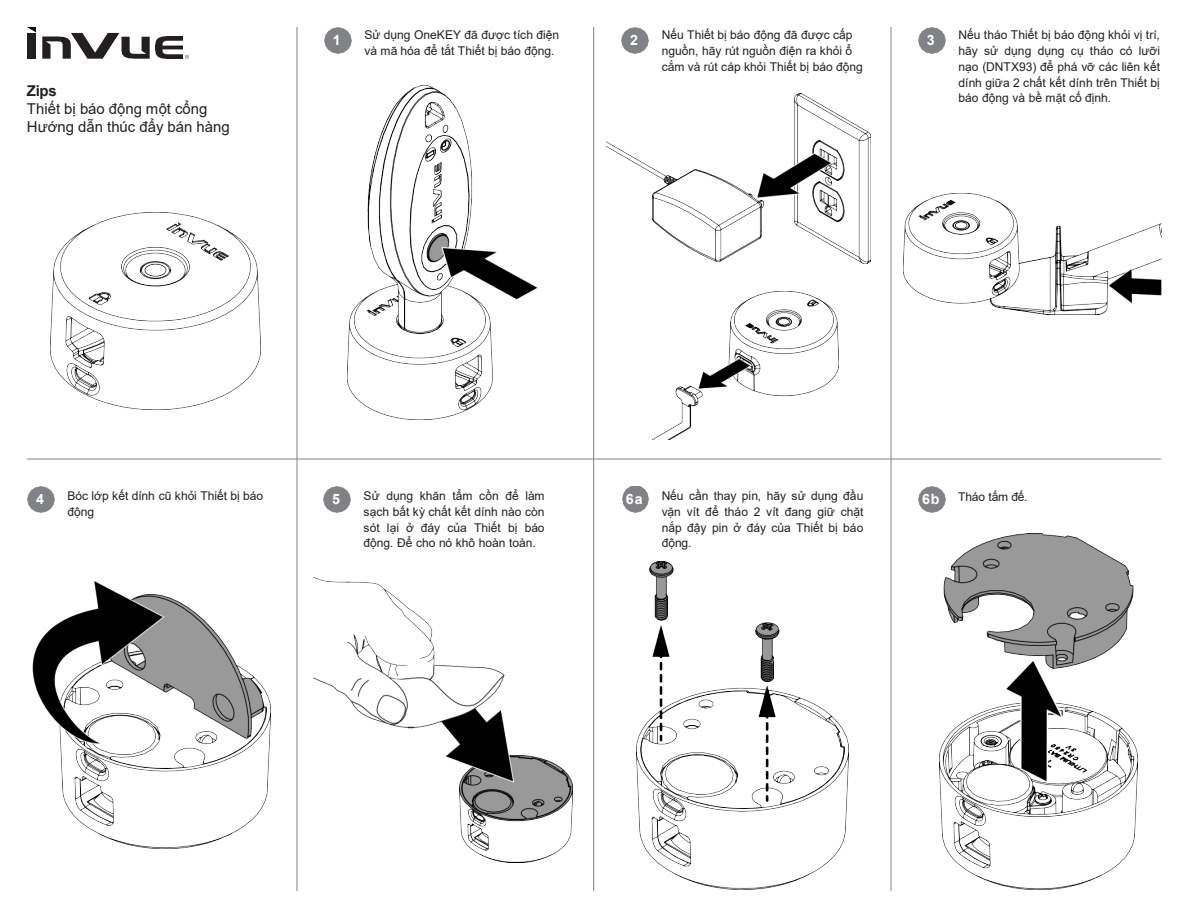
<style>
.page{position:relative;width:1188px;height:918px;background:#fff}
.page>*{position:absolute;margin:0;border:0;box-sizing:border-box;transform-origin:0 0}
.t1{font:15px "Arial";color:#231f20}
.t2{font:700 15px "Arial";color:#231f20}
.t3{font:700 14.25px "Arial";color:#fff}
.t4{font:12px/15.8px "Arial";letter-spacing:-.005em;color:#231f20}
</style>
<div class="page">
<hr style="left:27px;top:459px;width:1134px;height:1px;background:#808285">
<hr style="left:297px;top:27px;width:1px;height:864px;background:#808285">
<hr style="left:593px;top:27px;width:1px;height:864px;background:#808285">
<hr style="left:891px;top:27px;width:1px;height:864px;background:#808285">
<div style="left:28px;top:33px;width:8px;height:26px;background:#231f20"></div>
<img style="left:156px;top:37px;width:27px;height:22px">
<svg style="left:42px;top:33px;width:108px;height:26px"></svg>
<svg style="left:27px;top:27px;width:9px;height:5px"></svg>
<svg style="left:185px;top:55px;width:4px;height:4px"></svg>
<img style="left:51px;top:212px;width:209px;height:198px">
<img style="left:324px;top:27px;width:27px;height:27px">
<img style="left:347px;top:85px;width:191px;height:334px">
<img style="left:622px;top:27px;width:27px;height:27px">
<img style="left:606px;top:93px;width:264px;height:171px">
<img style="left:919px;top:27px;width:26px;height:27px">
<img style="left:904px;top:194px;width:257px;height:120px">
<img style="left:653px;top:292px;width:185px;height:147px">
<img style="left:28px;top:486px;width:27px;height:27px">
<img style="left:32px;top:581px;width:239px;height:268px">
<img style="left:324px;top:486px;width:27px;height:27px">
<img style="left:313px;top:578px;width:260px;height:285px">
<img style="left:622px;top:486px;width:27px;height:27px">
<img style="left:636px;top:562px;width:213px;height:328px">
<img style="left:919px;top:486px;width:26px;height:27px">
<img style="left:940px;top:534px;width:198px;height:356px">
<p class="t2" style="left:27px;top:80px;width:31px">Zips</p>
<p class="t1" style="left:27px;top:98px;width:182px">Thiết bị báo động một cổng</p>
<p class="t1" style="left:27px;top:116px;width:204px">Hướng dẫn thúc đẩy bán hàng</p>
<p class="t3" style="left:333px;top:30px;width:9px">1</p>
<p class="t4" style="left:662px;top:27px;width:203px">Nếu Thiết bị báo động đã được cấp nguồn, hãy rút nguồn điện ra khỏi ổ cắm và rút cáp khỏi Thiết bị báo động</p>
<p class="t3" style="left:630px;top:30px;width:9px">2</p>
<p class="t4" style="left:959px;top:27px;width:203px;text-align:justify">Nếu tháo Thiết bị báo động khỏi vị trí, hãy sử dụng dụng cụ tháo có lưỡi nạo (DNTX93) để phá vỡ các liên kết dính giữa 2 chất kết dính trên Thiết bị báo động và bề mặt cố định.</p>
<p class="t4" style="left:364px;top:27px;width:196px">Sử dụng OneKEY đã được tích điện và mã hóa để tắt Thiết bị báo động.</p>
<p class="t3" style="left:927px;top:30px;width:9px">3</p>
<p class="t3" style="left:36px;top:489px;width:9px">4</p>
<p class="t4" style="left:364px;top:488px;width:183px;text-align:justify">Sử dụng khăn tẩm cồn để làm sạch bất kỳ chất kết dính nào còn sót lại ở đáy của Thiết bị báo động. Để cho nó khô hoàn toàn.</p>
<p class="t4" style="left:67px;top:488px;width:197px">Bóc lớp kết dính cũ khỏi Thiết bị báo động</p>
<p class="t3" style="left:332px;top:489px;width:9px">5</p>
<p class="t4" style="left:662px;top:488px;width:203px;text-align:justify">Nếu cần thay pin, hãy sử dụng đầu vặn vít để tháo 2 vít đang giữ chặt nắp đậy pin ở đáy của Thiết bị báo động.</p>
<p class="t3" style="left:626px;top:489px;width:18px">6a</p>
<p class="t3" style="left:922px;top:489px;width:19px">6b</p>
<p class="t4" style="left:958px;top:489px;width:71px">Tháo tấm đế.</p>
</div>
